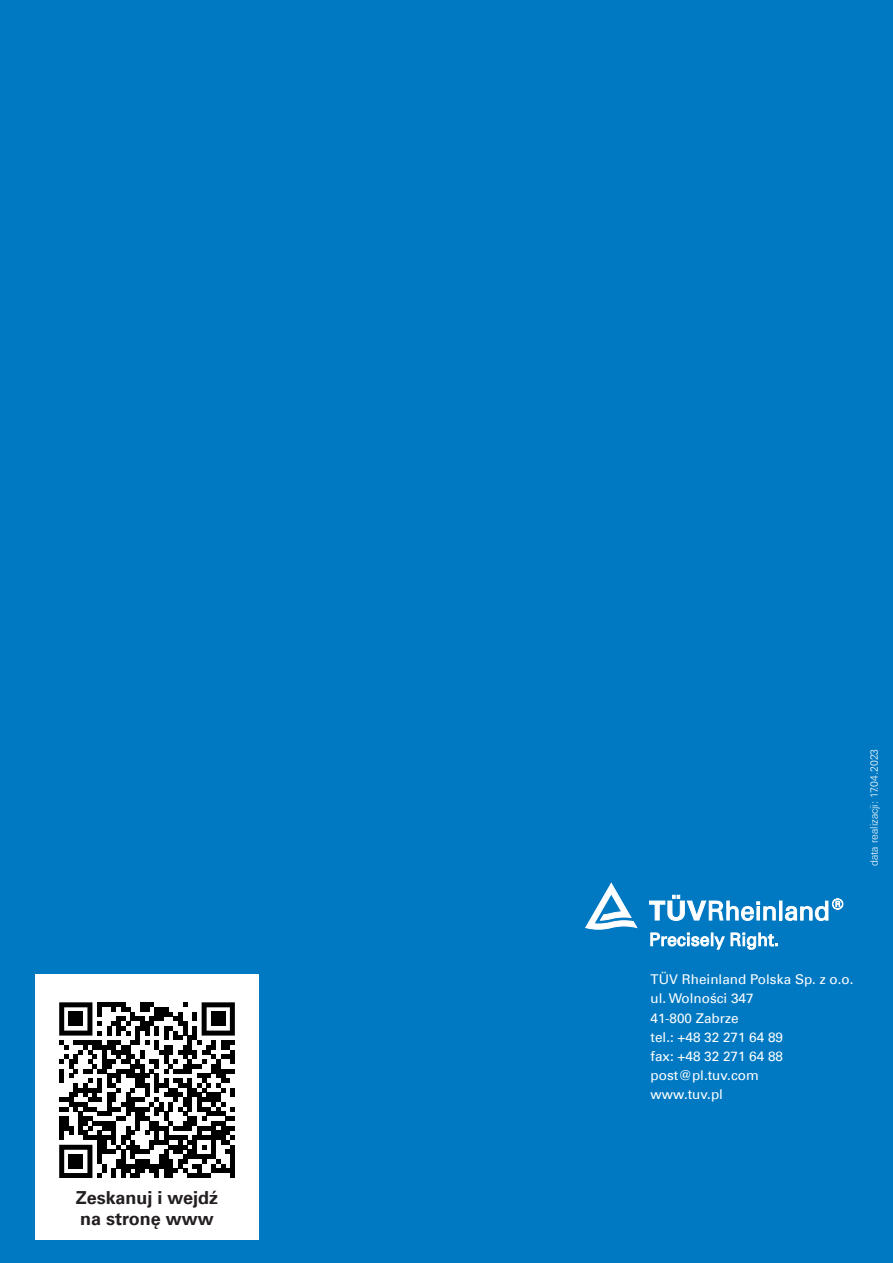
<style>
.page{position:relative;width:893px;height:1263px;background:#0079c2}
.page>*{position:absolute;margin:0;border:0;box-sizing:border-box;transform-origin:0 0}
.t1{font:700 18px/21.6px "Univers Com 65";color:#231f20}
.t2{font:13.5px "Univers Com 55 Roman";color:#fff}
.t3{font:300 10.5px "Univers Com 45";color:#fff}
</style>
<div class="page">
<svg style="left:650px;top:932px;width:127px;height:18px"></svg>
<svg style="left:649px;top:894px;width:127px;height:27px"></svg>
<div style="left:779px;top:901px;width:3px;height:19px;border:1px solid #fff"></div>
<svg style="left:785px;top:898px;width:59px;height:23px"></svg>
<svg style="left:586px;top:883px;width:51px;height:47px"></svg>
<div style="left:35px;top:974px;width:224px;height:265px;background:#fff"></div>
<svg style="left:59px;top:1002px;width:176px;height:176px"></svg>
<div style="left:69px;top:1012px;width:14px;height:14px;background:#000"></div>
<div style="left:211px;top:1012px;width:14px;height:14px;background:#000"></div>
<div style="left:69px;top:1154px;width:14px;height:14px;background:#000"></div>
<p class="t1" style="left:76px;top:1186px;width:144px">Zeskanuj i wejdź na stronę www</p>
<p class="t3" style="left:868px;top:866px;width:119px;rotate:-90deg">data realizacji: 17.04.2023</p>
<p class="t2" style="left:651px;top:971px;width:204px">TÜV Rheinland Polska Sp. z o.o.</p>
<p class="t2" style="left:651px;top:990px;width:104px">ul. Wolności 347</p>
<p class="t2" style="left:651px;top:1009px;width:89px">41-800 Zabrze</p>
<p class="t2" style="left:651px;top:1029px;width:134px">tel.: +48 32 271 64 89</p>
<p class="t2" style="left:651px;top:1048px;width:134px">fax: +48 32 271 64 88</p>
<p class="t2" style="left:651px;top:1067px;width:110px">post@pl.tuv.com</p>
<p class="t2" style="left:651px;top:1086px;width:74px">www.tuv.pl</p>
</div>
